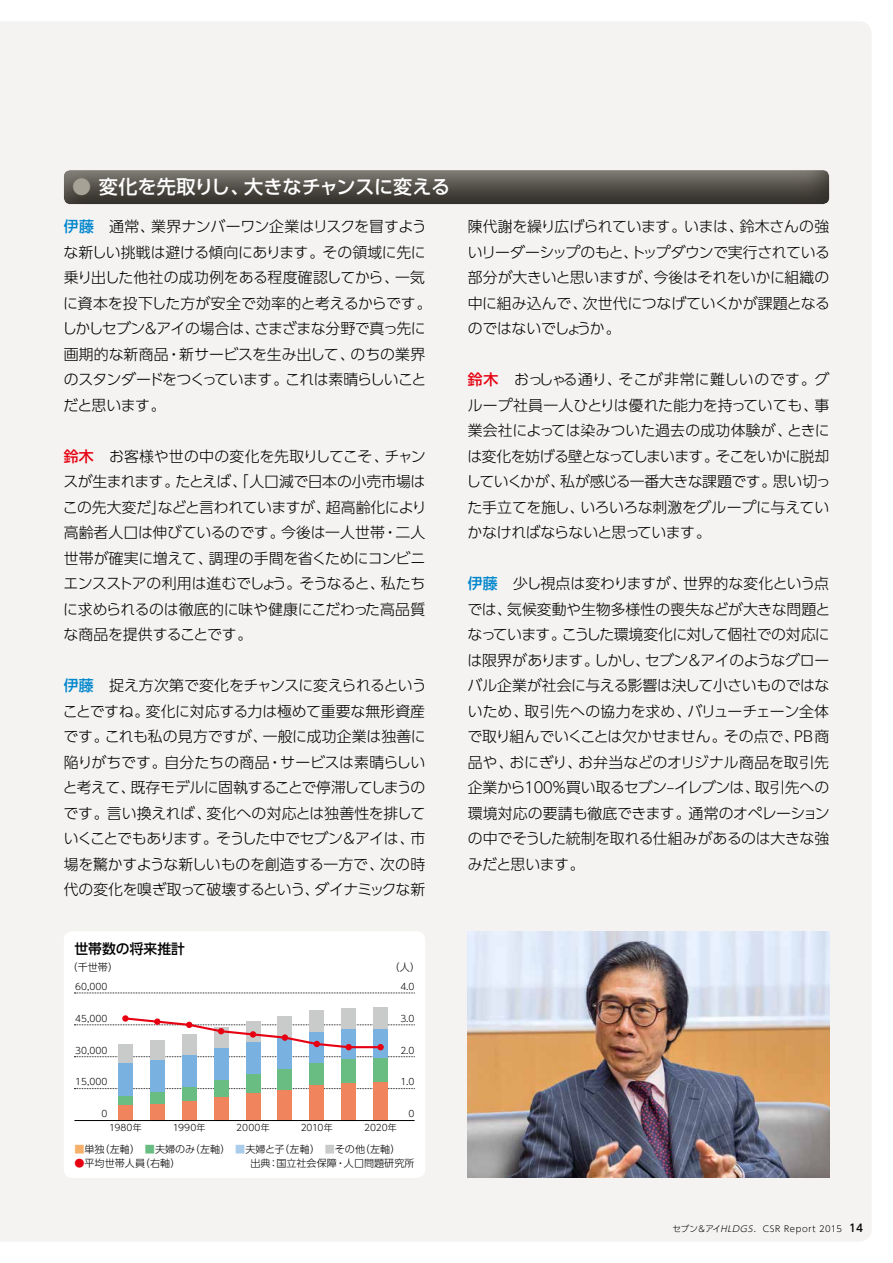
<style>
.page{position:relative;width:893px;height:1263px;background:#fff}
.page>*{position:absolute;margin:0;border:0;box-sizing:border-box;transform-origin:0 0}
.t1{font:500 19.2px "UD Shin Go Pr 6";color:#fff}
.t2{font:300 14.85px/25.5px "UD Shin Go Pr 6";letter-spacing:-.02em;color:#000;text-align:justify}
.t3{font:500 13.8px "UD Shin Go Pr 6";color:#000}
.t4{font:300 10.05px "UD Shin Go Pr 6";color:#000}
.t5{font:300 9px "UD Shin Go Pr 6";color:#000}
.t6{font:300 8.55px "UD Shin Go Pr 6";letter-spacing:.055em;color:#000}
.s1{color:#a6a295}
.s2{font-weight:500;color:#0086cd}
.s3{font-weight:500;color:#e60012}
.s4{color:#f6b06a}
.s5{color:#69bd83}
.s6{color:#acccec}
.s7{color:#c9caca}
.s8{color:#e60012}
.s9{font-style:italic}
.s10{font-weight:500;font-size:10.65px}
</style>
<div class="page">
<div style="left:0;top:21px;width:872px;height:1221px;background:#f4f3f1"></div>
<div style="left:62px;top:167px;width:768px;height:38px;background:#000;opacity:.5"></div>
<img style="left:468px;top:931px;width:361px;height:247px">
<div style="left:64px;top:931px;width:361px;height:247px;background:#fff;border-radius:9px"></div>
<svg style="left:74px;top:993px;width:341px;height:1px"></svg>
<svg style="left:74px;top:1056px;width:341px;height:1px"></svg>
<svg style="left:74px;top:1088px;width:341px;height:1px"></svg>
<div style="left:118px;top:1044px;width:15px;height:20px;background:#c9caca"></div>
<div style="left:150px;top:1040px;width:15px;height:20px;background:#c9caca"></div>
<div style="left:182px;top:1034px;width:15px;height:21px;background:#c9caca"></div>
<div style="left:309px;top:1010px;width:15px;height:22px;background:#c9caca"></div>
<div style="left:341px;top:1008px;width:15px;height:21px;background:#c9caca"></div>
<div style="left:373px;top:1008px;width:15px;height:21px;background:#c9caca"></div>
<div style="left:118px;top:1064px;width:15px;height:32px;background:#79b2e1"></div>
<div style="left:150px;top:1060px;width:15px;height:33px;background:#79b2e1"></div>
<div style="left:182px;top:1055px;width:15px;height:32px;background:#79b2e1"></div>
<div style="left:214px;top:1048px;width:15px;height:32px;background:#79b2e1"></div>
<div style="left:246px;top:1042px;width:14px;height:32px;background:#79b2e1"></div>
<div style="left:277px;top:1038px;width:15px;height:31px;background:#79b2e1"></div>
<div style="left:309px;top:1032px;width:15px;height:31px;background:#79b2e1"></div>
<div style="left:341px;top:1029px;width:15px;height:31px;background:#79b2e1"></div>
<div style="left:373px;top:1029px;width:15px;height:29px;background:#79b2e1"></div>
<div style="left:118px;top:1096px;width:15px;height:9px;background:#69bd83"></div>
<div style="left:150px;top:1093px;width:15px;height:11px;background:#69bd83"></div>
<div style="left:182px;top:1087px;width:15px;height:13px;background:#69bd83"></div>
<div style="left:214px;top:1080px;width:15px;height:17px;background:#69bd83"></div>
<div style="left:246px;top:1074px;width:14px;height:19px;background:#69bd83"></div>
<div style="left:277px;top:1069px;width:15px;height:21px;background:#69bd83"></div>
<div style="left:309px;top:1063px;width:15px;height:22px;background:#69bd83"></div>
<div style="left:341px;top:1060px;width:15px;height:23px;background:#69bd83"></div>
<div style="left:373px;top:1058px;width:15px;height:24px;background:#69bd83"></div>
<div style="left:118px;top:1105px;width:15px;height:15px;background:#ef845d"></div>
<div style="left:150px;top:1104px;width:15px;height:16px;background:#ef845d"></div>
<div style="left:182px;top:1100px;width:15px;height:20px;background:#ef845d"></div>
<div style="left:214px;top:1097px;width:15px;height:23px;background:#ef845d"></div>
<div style="left:246px;top:1093px;width:14px;height:27px;background:#ef845d"></div>
<div style="left:277px;top:1090px;width:15px;height:30px;background:#ef845d"></div>
<div style="left:309px;top:1085px;width:15px;height:35px;background:#ef845d"></div>
<div style="left:341px;top:1083px;width:15px;height:37px;background:#ef845d"></div>
<div style="left:373px;top:1082px;width:15px;height:38px;background:#ef845d"></div>
<svg style="left:74px;top:1016px;width:341px;height:33px"></svg>
<div style="left:345px;top:1044px;width:7px;height:6px;background:#e60012;border-radius:50%"></div>
<div style="left:377px;top:1044px;width:7px;height:6px;background:#e60012;border-radius:50%"></div>
<hr style="left:74px;top:1120px;width:341px;height:1px;background:#000">
<p class="t1" style="left:72px;top:171px;width:379px"><span class="s1">●</span> 変化を先取りし、大きなチャンスに変える</p>
<p class="t2" style="left:62px;top:213px;width:371px;text-align:left"><span class="s2">伊藤</span>　通常、業界ナンバーワン企業はリスクを冒すような新しい挑戦は避ける傾向にあります。その領域に先に乗り出した他社の成功例をある程度確認してから、一気に資本を投下した方が安全で効率的と考えるからです。しかしセブン&amp;アイの場合は、さまざまな分野で真っ先に画期的な新商品・新サービスを生み出して、のちの業界のスタンダードをつくっています。これは素晴らしいことだと思います。</p>
<p class="t2" style="left:63px;top:443px;width:365px"><span class="s3">鈴木</span>　お客様や世の中の変化を先取りしてこそ、チャンスが生まれます。たとえば、「人口減で日本の小売市場はこの先大変だ」などと言われていますが、超高齢化により高齢者人口は伸びているのです。今後は一人世帯・二人世帯が確実に増えて、調理の手間を省くためにコンビニエンスストアの利用は進むでしょう。そうなると、私たちに求められるのは徹底的に味や健康にこだわった高品質な商品を提供することです。</p>
<p class="t2" style="left:63px;top:672px;width:365px"><span class="s2">伊藤</span>　捉え方次第で変化をチャンスに変えられるということですね。変化に対応する力は極めて重要な無形資産です。これも私の見方ですが、一般に成功企業は独善に陥りがちです。自分たちの商品・サービスは素晴らしいと考えて、既存モデルに固執することで停滞してしまうのです。言い換えれば、変化への対応とは独善性を排していくことでもあります。そうした中でセブン&amp;アイは、市場を驚かすような新しいものを創造する一方で、次の時代の変化を嗅ぎ取って破壊するという、ダイナミックな新</p>
<p class="t3" style="left:74px;top:938px;width:112px">世帯数の将来推計</p>
<p class="t4" style="left:67px;top:959px;width:52px">（千世帯）</p>
<p class="t4" style="left:389px;top:959px;width:32px">（人）</p>
<p class="t5" style="left:75px;top:979px;width:34px">60,000</p>
<p class="t5" style="left:75px;top:1011px;width:34px">45,000</p>
<p class="t5" style="left:75px;top:1043px;width:34px">30,000</p>
<p class="t5" style="left:75px;top:1075px;width:34px">15,000</p>
<p class="t5" style="left:101px;top:1107px;width:7px">0</p>
<p class="t5" style="left:400px;top:979px;width:16px">4.0</p>
<p class="t5" style="left:400px;top:1011px;width:16px">3.0</p>
<p class="t5" style="left:400px;top:1043px;width:16px">2.0</p>
<p class="t5" style="left:400px;top:1075px;width:16px">1.0</p>
<p class="t5" style="left:409px;top:1106px;width:7px">0</p>
<p class="t5" style="left:109px;top:1120px;width:34px">1980年</p>
<p class="t5" style="left:173px;top:1120px;width:34px">1990年</p>
<p class="t5" style="left:236px;top:1120px;width:35px">2000年</p>
<p class="t5" style="left:301px;top:1120px;width:34px">2010年</p>
<p class="t5" style="left:364px;top:1120px;width:34px">2020年</p>
<p class="t4" style="left:74px;top:1141px;width:328px"><span class="s4">■</span>単独（左軸）　<span class="s5">■</span>夫婦のみ（左軸）　<span class="s6">■</span>夫婦と子（左軸）　<span class="s7">■</span>その他（左軸）</p>
<p class="t4" style="left:74px;top:1155px;width:108px"><span class="s8">●</span>平均世帯人員（右軸）</p>
<p class="t4" style="left:251px;top:1155px;width:166px">出典：国立社会保障・人口問題研究所</p>
<p class="t2" style="left:468px;top:213px;width:364px">陳代謝を繰り広げられています。いまは、鈴木さんの強いリーダーシップのもと、トップダウンで実行されている部分が大きいと思いますが、今後はそれをいかに組織の中に組み込んで、次世代につなげていくかが課題となるのではないでしょうか。</p>
<p class="t2" style="left:466px;top:366px;width:366px"><span class="s3">鈴木</span>　おっしゃる通り、そこが非常に難しいのです。グループ社員一人ひとりは優れた能力を持っていても、事業会社によっては染みついた過去の成功体験が、ときには変化を妨げる壁となってしまいます。そこをいかに脱却していくかが、私が感じる一番大きな課題です。思い切った手立てを施し、いろいろな刺激をグループに与えていかなければならないと思っています。</p>
<p class="t2" style="left:467px;top:570px;width:364px"><span class="s2">伊藤</span>　少し視点は変わりますが、世界的な変化という点では、気候変動や生物多様性の喪失などが大きな問題となっています。こうした環境変化に対して個社での対応には限界があります。しかし、セブン&amp;アイのようなグローバル企業が社会に与える影響は決して小さいものではないため、取引先への協力を求め、バリューチェーン全体で取り組んでいくことは欠かせません。その点で、PB商品や、おにぎり、お弁当などのオリジナル商品を取引先企業から１００％買い取るセブン–イレブンは、取引先への環境対応の要請も徹底できます。通常のオペレーションの中でそうした統制を取れる仕組みがあるのは大きな強みだと思います。</p>
<p class="t6" style="left:672px;top:1222px;width:192px">セブン&amp;アイ<span class="s9">HLDGS</span>. CSR Report 2015 <span class="s10">14</span></p>
</div>
